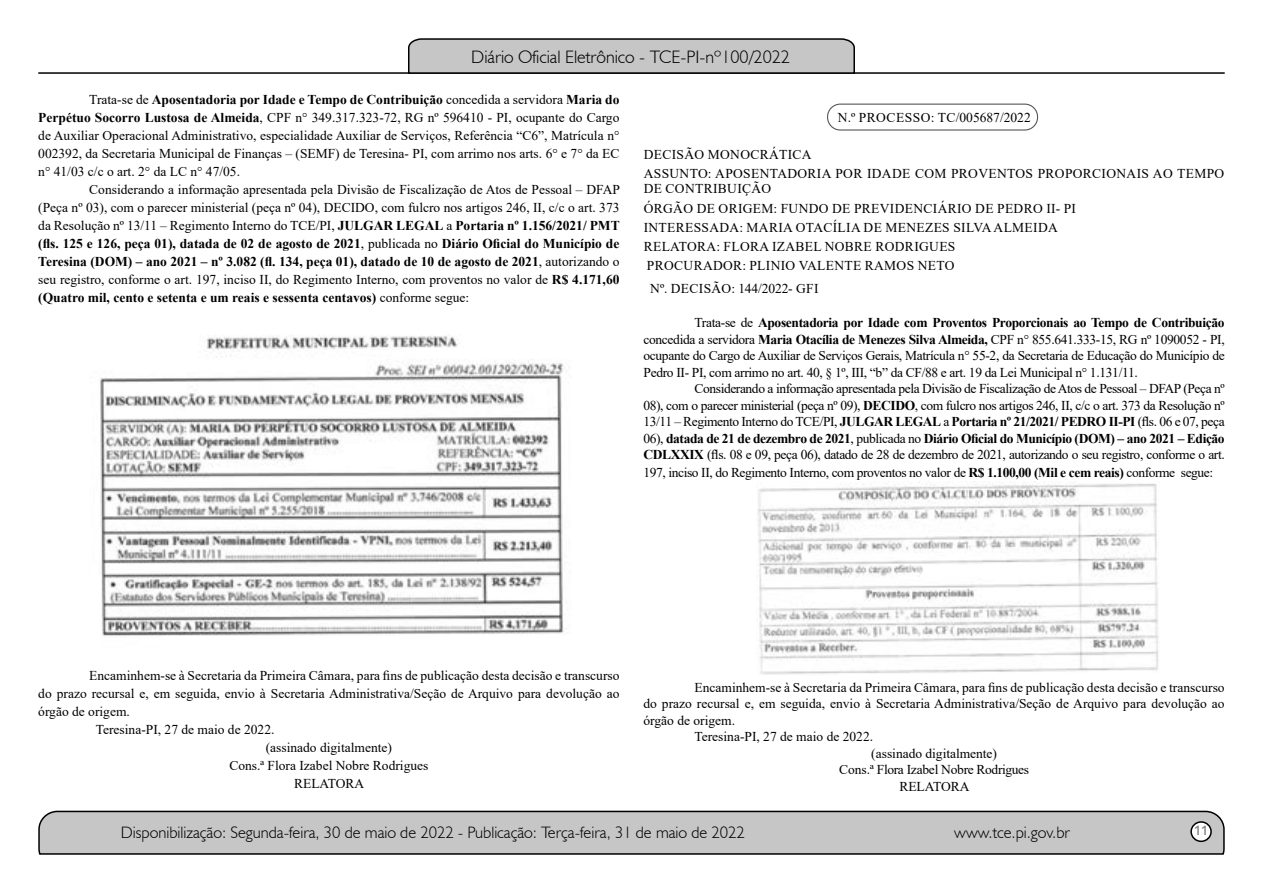
<style>
.page{position:relative;width:1263px;height:893px;background:#fff}
.page>*{position:absolute;margin:0;border:0;box-sizing:border-box;transform-origin:0 0}
.t1{font:300 18px "Humanist 521 BT";color:#000}
.t2{font:300 16.5px "Humanist 521 BT";color:#000}
.t3{font:15px "Estrangelo Edessa";color:#808080}
.t4{font:13.5px/18px "Times New Roman";color:#000;text-align:justify}
.t5{font:13.5px/19.2px "Times New Roman";letter-spacing:.025em;color:#000}
.t6{font:13.5px "Times New Roman";letter-spacing:-.03em;color:#000}
.t7{font:13.5px "Times New Roman";letter-spacing:-.025em;color:#000}
.s1{font-weight:700}
</style>
<div class="page">
<svg style="left:38px;top:810px;width:1187px;height:45px;background:#b9b9b9"></svg>
<div style="left:1191px;top:822px;width:20px;height:19px;background:#fff;border-radius:50%"></div>
<div style="left:1190px;top:821px;width:22px;height:21px;border:2px solid #000;border-radius:50%"></div>
<hr style="left:38px;top:72px;width:1187px;height:2px;background:#000">
<svg style="left:407px;top:38px;width:449px;height:36px;background:#b4b4b4"></svg>
<img style="left:100px;top:335px;width:467px;height:301px">
<img style="left:758px;top:483px;width:401px;height:192px">
<div style="left:827px;top:104px;width:211px;height:27px;border:1px solid #575756;border-radius:13px"></div>
<h1 class="t1" style="left:471px;top:46px;width:320px">Diário Oficial Eletrônico - TCE-PI-nº100/2022</h1>
<p class="t4" style="left:38px;top:90px;width:583px;text-indent:51px">Trata-se de <span class="s1">Aposentadoria por Idade e Tempo de Contribuição</span> concedida a servidora <span class="s1">Maria do Perpétuo Socorro Lustosa de Almeida</span>, CPF n° 349.317.323-72, RG nº 596410 - PI, ocupante do Cargo de Auxiliar Operacional Administrativo, especialidade Auxiliar de Serviços, Referência “C6”, Matrícula n° 002392, da Secretaria Municipal de Finanças – (SEMF) de Teresina- PI, com arrimo nos arts. 6° e 7° da EC n° 41/03 c/c o art. 2° da LC n° 47/05.</p>
<p class="t4" style="left:38px;top:180px;width:583px;text-indent:51px">Considerando a informação apresentada pela Divisão de Fiscalização de Atos de Pessoal – DFAP (Peça nº 03), com o parecer ministerial (peça nº 04), DECIDO, com fulcro nos artigos 246, II, c/c o art. 373 da Resolução nº 13/11 – Regimento Interno do TCE/PI, <span class="s1">JULGAR LEGAL</span> a <span class="s1">Portaria nº 1.156/2021/ PMT (fls. 125 e 126, peça 01), datada de 02 de agosto de 2021</span>, publicada no <span class="s1">Diário Oficial do Município de Teresina (DOM) – ano 2021 – nº 3.082 (fl. 134, peça 01), datado de 10 de agosto de 2021</span>, autorizando o seu registro, conforme o art. 197, inciso II, do Regimento Interno, com proventos no valor de <span class="s1">R$ 4.171,60 (Quatro mil, cento e setenta e um reais e sessenta centavos)</span> conforme segue:</p>
<p class="t4" style="left:838px;top:108px;width:195px">N.º PROCESSO: TC/005687/2022</p>
<p class="t5" style="left:644px;top:144px;width:582px">DECISÃO MONOCRÁTICA<br>ASSUNTO: APOSENTADORIA POR IDADE COM PROVENTOS PROPORCIONAIS AO TEMPO</p>
<p class="t5" style="left:644px;top:179px;width:434px">DE CONTRIBUIÇÃO<br>ÓRGÃO DE ORIGEM: FUNDO DE PREVIDENCIÁRIO DE PEDRO II- PI INTERESSADA: MARIA OTACÍLIA DE MENEZES SILVA ALMEIDA RELATORA: FLORA IZABEL NOBRE RODRIGUES<br>PROCURADOR: PLINIO VALENTE RAMOS NETO</p>
<p class="t5" style="left:650px;top:278px;width:170px">Nº. DECISÃO: 144/2022- GFI</p>
<p class="t4" style="left:643px;top:314px;width:583px;line-height:16.5px;text-indent:51px">Trata-se de <span class="s1">Aposentadoria por Idade com Proventos Proporcionais ao Tempo de Contribuição </span>concedida a servidora <span class="s1">Maria Otacília de Menezes Silva Almeida,</span> CPF n° 855.641.333-15, RG nº 1090052 - PI, ocupante do Cargo de Auxiliar de Serviços Gerais, Matrícula n° 55-2, da Secretaria de Educação do Município de Pedro II- PI, com arrimo no art. 40, § 1º, III, “b” da CF/88 e art. 19 da Lei Municipal n° 1.131/11.</p>
<p class="t4" style="left:643px;top:380px;width:583px;line-height:16.5px;text-indent:51px">Considerando a informação apresentada pela Divisão de Fiscalização de Atos de Pessoal – DFAP (Peça nº 08), com o parecer ministerial (peça nº 09), <span class="s1">DECIDO</span>, com fulcro nos artigos 246, II, c/c o art. 373 da Resolução nº 13/11 – Regimento Interno do TCE/PI, <span class="s1">JULGAR LEGAL</span> a <span class="s1">Portaria nº 21/2021/ PEDRO II-PI</span> (fls. 06 e 07, peça 06), <span class="s1">datada de 21 de dezembro de 2021</span>, publicada no <span class="s1">Diário Oficial do Município (DOM) – ano 2021 – Edição CDLXXIX</span> (fls. 08 e 09, peça 06), datado de 28 de dezembro de 2021, autorizando o seu registro, conforme o art.</p>
<p class="t6" style="left:643px;top:463px;width:571px">197, inciso II, do Regimento Interno, com proventos no valor de <span class="s1">R$ 1.100,00 (Mil e cem reais)</span> conforme segue:</p>
<p class="t4" style="left:89px;top:666px;width:532px">Encaminhem-se à Secretaria da Primeira Câmara, para fins de publicação desta decisão e transcurso</p>
<p class="t4" style="left:38px;top:684px;width:583px">do prazo recursal e, em seguida, envio à Secretaria Administrativa/Seção de Arquivo para devolução ao</p>
<p class="t4" style="left:38px;top:702px;width:93px">órgão de origem.</p>
<p class="t4" style="left:96px;top:720px;width:180px">Teresina-PI, 27 de maio de 2022.</p>
<p class="t4" style="left:266px;top:738px;width:128px">(assinado digitalmente)</p>
<p class="t4" style="left:229px;top:756px;width:201px">Cons.ª Flora Izabel Nobre Rodrigues</p>
<p class="t4" style="left:294px;top:774px;width:72px">RELATORA</p>
<p class="t4" style="left:694px;top:678px;width:532px">Encaminhem-se à Secretaria da Primeira Câmara, para fins de publicação desta decisão e transcurso</p>
<p class="t4" style="left:643px;top:694px;width:583px">do prazo recursal e, em seguida, envio à Secretaria Administrativa/Seção de Arquivo para devolução ao</p>
<p class="t4" style="left:643px;top:711px;width:93px">órgão de origem.</p>
<p class="t4" style="left:694px;top:727px;width:180px">Teresina-PI, 27 de maio de 2022.</p>
<p class="t4" style="left:871px;top:744px;width:127px">(assinado digitalmente)</p>
<p class="t7" style="left:839px;top:760px;width:192px">Cons.ª Flora Izabel Nobre Rodrigues</p>
<p class="t4" style="left:899px;top:777px;width:72px">RELATORA</p>
<p class="t2" style="left:121px;top:822px;width:625px">Disponibilização: Segunda-feira, 30 de maio de 2022 - Publicação: Terça-feira, 31 de maio de 2022</p>
<p class="t2" style="left:954px;top:822px;width:117px">www.tce.pi.gov.br</p>
<p class="t3" style="left:1194px;top:823px;width:16px">11</p>
</div>
